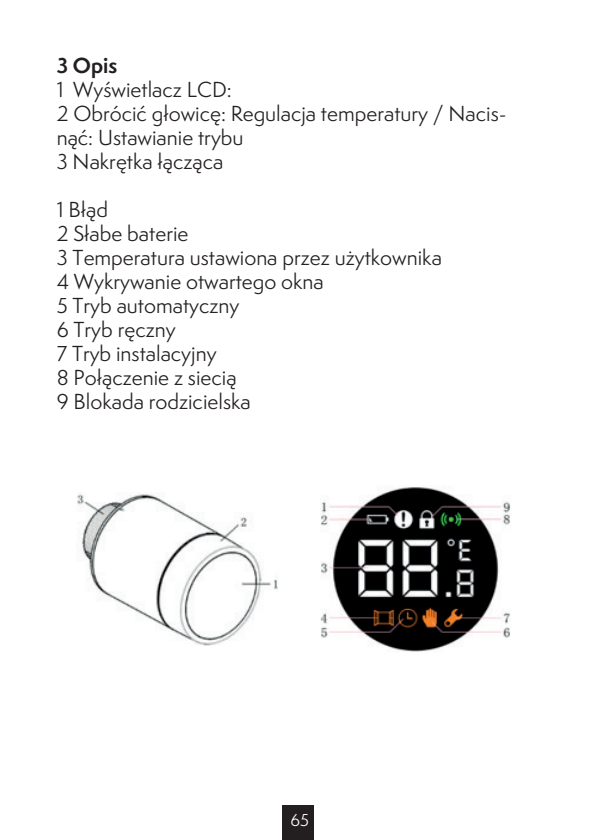
<style>
.page{position:relative;width:590px;height:840px;background:#fff}
.page>*{position:absolute;margin:0;border:0;box-sizing:border-box;transform-origin:0 0}
.t1{font:20px/24px "Semplicita Pro";color:#231f20}
.t2{font:700 20px "Semplicita Pro";color:#231f20}
.t3{font:16px "Semplicita Pro";color:#fff}
</style>
<div class="page">
<div style="left:282px;top:805px;width:32px;height:34px;background:#231f20"></div>
<img style="left:77px;top:492px;width:201px;height:153px">
<img style="left:320px;top:487px;width:190px;height:165px">
<p class="t2" style="left:57px;top:50px;width:62px">3 Opis</p>
<p class="t1" style="left:57px;top:77px;width:451px">1 Wyświetlacz LCD:<br>2 Obrócić głowicę: Regulacja temperatury / Nacis&shy;nąć: Ustawianie trybu<br>3 Nakrętka łącząca</p>
<p class="t1" style="left:57px;top:197px;width:386px">1 Błąd<br>2 Słabe baterie<br>3 Temperatura ustawiona przez użytkownika<br>4 Wykrywanie otwartego okna<br>5 Tryb automatyczny<br>6 Tryb ręczny<br>7 Tryb instalacyjny<br>8 Połączenie z siecią<br>9 Blokada rodzicielska</p>
<p class="t3" style="left:290px;top:807px;width:20px">65</p>
</div>
